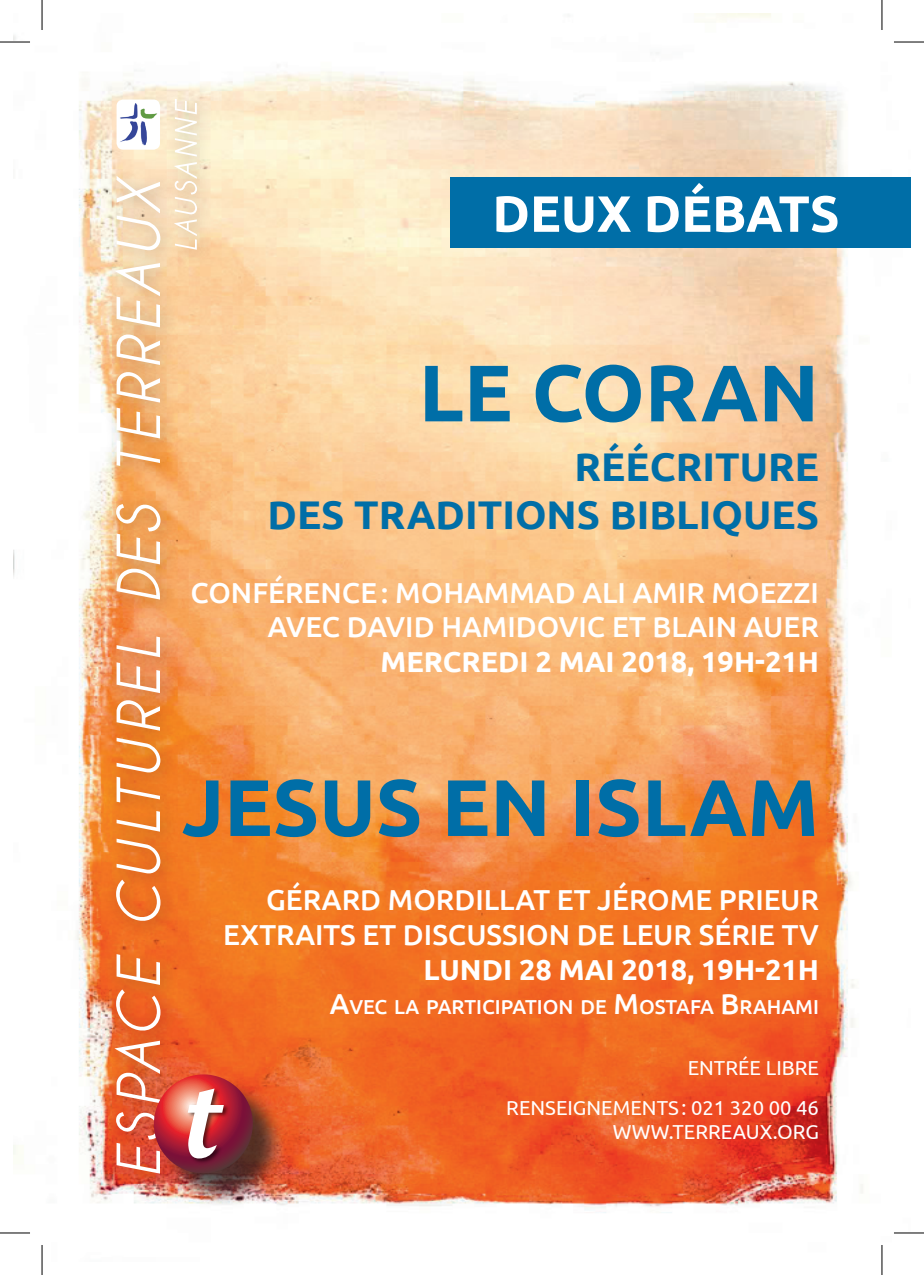
<style>
.page{position:relative;width:924px;height:1275px;background:#fff}
.page>*{position:absolute;margin:0;border:0;box-sizing:border-box;transform-origin:0 0}
.t1{font:700 80px "Ubuntu";color:#006ea7}
.t2{font:700 51px "Ubuntu";color:#fff}
.t3{font:700 40px/48px "Ubuntu";color:#006ea7;text-align:right}
.t4{font:500 28.8px/34.6px "Ubuntu";color:#fff;text-align:right}
.t5{font:700 28.8px "Ubuntu";color:#fff}
.t6{font:20.2px/40.6px "Ubuntu";color:#fff;text-align:right}
.t7{font:500 20.2px "Ubuntu";color:#fff}
.s1{font-size:28.8px}
</style>
<div class="page">
<img style="left:14px;top:14px;width:895px;height:1247px">
<div style="left:104px;top:166px;width:74px;height:1023px;background:#231f20;opacity:.3"></div>
<svg style="left:114px;top:176px;width:46px;height:997px;background:#eea36f"></svg>
<div style="left:163px;top:89px;width:51px;height:177px;background:#231f20;opacity:.3"></div>
<svg style="left:174px;top:99px;width:23px;height:151px"></svg>
<img style="left:116px;top:99px;width:44px;height:51px">
<div style="left:159px;top:1079px;width:127px;height:128px;background:#231f20;opacity:.75"></div>
<svg style="left:154px;top:1074px;width:99px;height:99px;background:#ac303d"></svg>
<img style="left:185px;top:1085px;width:46px;height:81px">
<svg style="left:188px;top:1088px;width:36px;height:70px"></svg>
<div style="left:450px;top:177px;width:459px;height:70px;background:#006ea7"></div>
<hr style="left:0;top:41px;width:30px;height:2px;background:#fff">
<hr style="left:893px;top:41px;width:30px;height:2px;background:#fff">
<hr style="left:0;top:1231px;width:30px;height:3px;background:#fff">
<hr style="left:893px;top:1231px;width:30px;height:3px;background:#fff">
<hr style="left:41px;top:0;width:2px;height:30px;background:#fff">
<hr style="left:41px;top:1245px;width:2px;height:30px;background:#fff">
<hr style="left:880px;top:0;width:2px;height:30px;background:#fff">
<hr style="left:880px;top:1245px;width:2px;height:30px;background:#fff">
<hr style="left:0;top:42px;width:30px;height:1px;background:#000">
<hr style="left:893px;top:42px;width:30px;height:1px;background:#000">
<hr style="left:0;top:1232px;width:30px;height:1px;background:#000">
<hr style="left:893px;top:1232px;width:30px;height:1px;background:#000">
<hr style="left:42px;top:0;width:1px;height:30px;background:#000">
<hr style="left:42px;top:1245px;width:1px;height:30px;background:#000">
<hr style="left:881px;top:0;width:1px;height:30px;background:#000">
<hr style="left:881px;top:1245px;width:1px;height:30px;background:#000">
<h2 class="t2" style="left:492px;top:183px;width:348px">DEUX DÉBATS</h2>
<h1 class="t1" style="left:418px;top:344px;width:401px">LE CORAN</h1>
<h3 class="t3" style="left:267px;top:442px;width:552px">RÉÉCRITURE<br>DES TRADITIONS BIBLIQUES</h3>
<p class="t4" style="left:190px;top:574px;width:629px">CONFÉRENCE: MOHAMMAD ALI AMIR MOEZZI<br>AVEC DAVID HAMIDOVIC ET BLAIN AUER</p>
<p class="t5" style="left:380px;top:644px;width:439px">MERCREDI 2 MAI 2018, 19H-21H</p>
<h1 class="t1" style="left:182px;top:759px;width:638px">JESUS EN ISLAM</h1>
<p class="t4" style="left:223px;top:881px;width:597px">GÉRARD MORDILLAT ET JÉROME PRIEUR<br>EXTRAITS ET DISCUSSION DE LEUR SÉRIE TV</p>
<p class="t5" style="left:423px;top:951px;width:397px">LUNDI 28 MAI 2018, 19H-21H</p>
<p class="t7" style="left:329px;top:994px;width:490px"><span class="s1">A</span>VEC LA PARTICIPATION DE <span class="s1">M</span>OSTAFA <span class="s1">B</span>RAHAM I</p>
<p class="t6" style="left:506px;top:1046px;width:314px">ENTRÉE LIBRE<br>RENSEIGNEMENTS: 021 320 00 46</p>
<p class="t6" style="left:612px;top:1111px;width:207px">WWW.TERREAUX.ORG</p>
</div>
